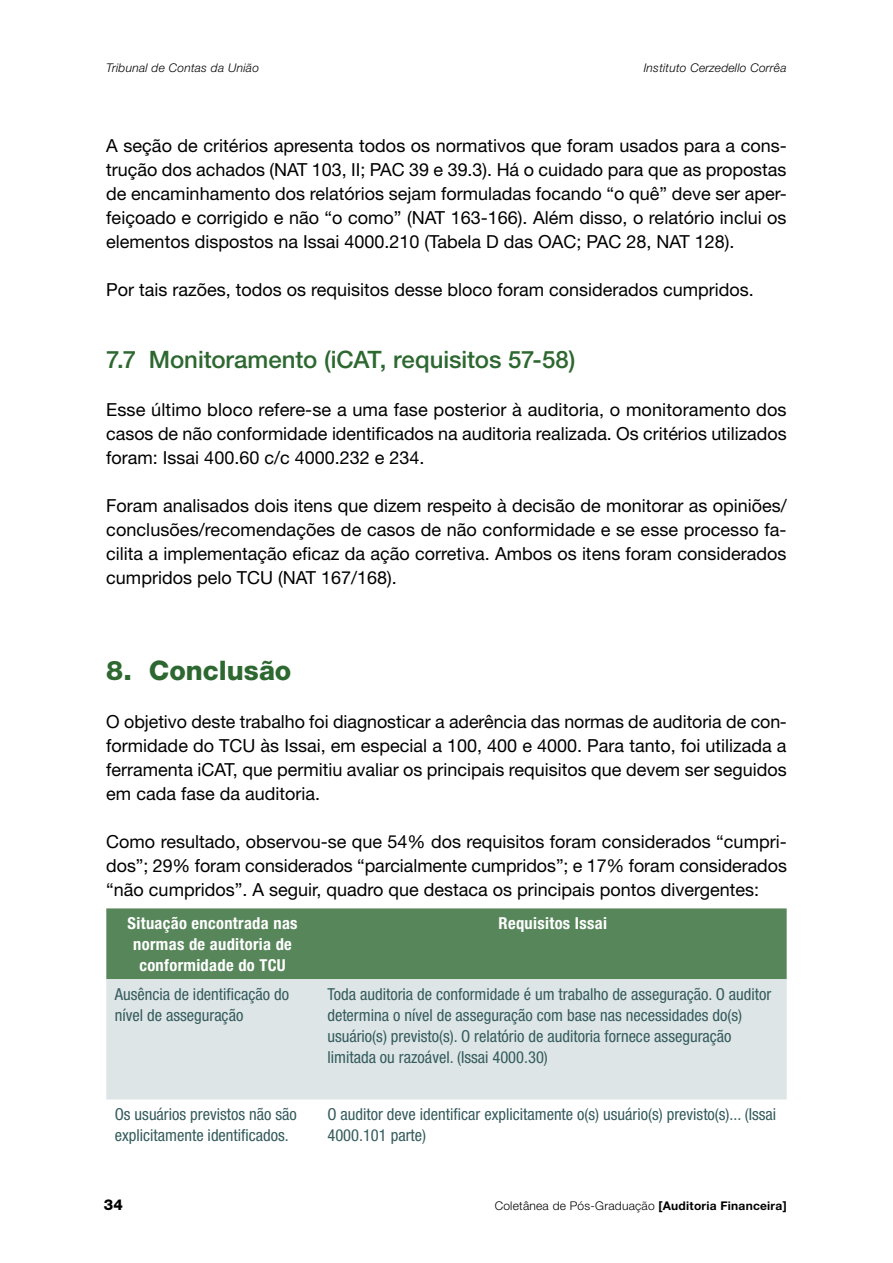
<style>
.page{position:relative;width:893px;height:1263px;background:#fff}
.page>*{position:absolute;margin:0;border:0;box-sizing:border-box;transform-origin:0 0}
.t1{font:800 27px "Helvetica Neue LT Std";color:#2d6830}
.t2{font:500 24px "Helvetica Neue LT Std";letter-spacing:-.005em;color:#2d6830}
.t3{font:18px/24px "Helvetica Neue LT Std";color:#000;text-align:justify}
.t4{font:condensed 16.5px/21px "Helvetica Neue LT Std";color:#355c5e}
.t5{font:700 condensed 16.5px/21px "Helvetica Neue LT Std";letter-spacing:.02em;color:#fff;text-align:center}
.t6{font:800 15px "Helvetica Neue LT Std";color:#000}
.t7{font:italic 300 12px "Helvetica Neue LT Std";letter-spacing:.02em;color:#000}
.t8{font:300 12px "Helvetica Neue LT Std";letter-spacing:.02em;color:#000}
.s1{font-weight:700}
</style>
<div class="page">
<div style="left:106px;top:908px;width:681px;height:71px;background:#57865a"></div>
<div style="left:106px;top:979px;width:681px;height:121px;background:#dde5e6"></div>
<p class="t7" style="left:106px;top:61px;width:154px">Tribunal de Contas da União</p>
<p class="t7" style="left:644px;top:61px;width:144px">Instituto Cerzedello Corrêa</p>
<p class="t3" style="left:106px;top:133px;width:682px">A seção de critérios apresenta todos os normativos que foram usados para a cons&shy;trução dos achados (NAT 103, II; PAC 39 e 39.3). Há o cuidado para que as propostas de encaminhamento dos relatórios sejam formuladas focando “o quê” deve ser aper&shy;feiçoado e corrigido e não “o como” (NAT 163-166). Além disso, o relatório inclui os elementos dispostos na Issai 4000.210 (Tabela D das OAC; PAC 28, NAT 128).</p>
<p class="t3" style="left:106px;top:277px;width:649px">Por tais razões, todos os requisitos desse bloco foram considerados cumpridos.</p>
<h2 class="t2" style="left:106px;top:345px;width:471px">7.7 Monitoramento (iCAT, requisitos 57-58)</h2>
<p class="t3" style="left:106px;top:397px;width:682px">Esse último bloco refere-se a uma fase posterior à auditoria, o monitoramento dos casos de não conformidade identificados na auditoria realizada. Os critérios utilizados foram: Issai 400.60 c/c 4000.232 e 234.</p>
<p class="t3" style="left:106px;top:493px;width:682px">Foram analisados dois itens que dizem respeito à decisão de monitorar as opiniões/ conclusões/recomendações de casos de não conformidade e se esse processo fa&shy;cilita a implementação eficaz da ação corretiva. Ambos os itens foram considerados cumpridos pelo TCU (NAT 167/168).</p>
<h1 class="t1" style="left:106px;top:654px;width:187px">8. Conclusão</h1>
<p class="t3" style="left:106px;top:709px;width:682px">O objetivo deste trabalho foi diagnosticar a aderência das normas de auditoria de con&shy;formidade do TCU às Issai, em especial a 100, 400 e 4000. Para tanto, foi utilizada a ferramenta iCAT, que permitiu avaliar os principais requisitos que devem ser seguidos em cada fase da auditoria.</p>
<p class="t3" style="left:106px;top:829px;width:682px">Como resultado, observou-se que 54% dos requisitos foram considerados “cumpri&shy;dos”; 29% foram considerados “parcialmente cumpridos”; e 17% foram considerados “não cumpridos”. A seguir, quadro que destaca os principais pontos divergentes:</p>
<p class="t5" style="left:128px;top:912px;width:171px">Situação encontrada nas normas de auditoria de conformidade do TCU</p>
<p class="t5" style="left:499px;top:912px;width:110px">Requisitos Issai</p>
<p class="t4" style="left:115px;top:983px;width:176px">Ausência de identificação do nível de asseguração</p>
<p class="t4" style="left:327px;top:983px;width:445px">Toda auditoria de conformidade é um trabalho de asseguração. O auditor determina o nível de asseguração com base nas necessidades do(s) usuário(s) previsto(s). O relatório de auditoria fornece asseguração limitada ou razoável. (Issai 4000.30)</p>
<p class="t4" style="left:115px;top:1103px;width:183px">Os usuários previstos não são explicitamente identificados.</p>
<p class="t4" style="left:327px;top:1103px;width:450px">O auditor deve identificar explicitamente o(s) usuário(s) previsto(s)... (Issai<br>4000.101 parte)</p>
<p class="t6" style="left:104px;top:1195px;width:20px">34</p>
<p class="t8" style="left:495px;top:1198px;width:293px">Coletânea de Pós-Graduação <span class="s1">[Auditoria Financeira]</span></p>
</div>
